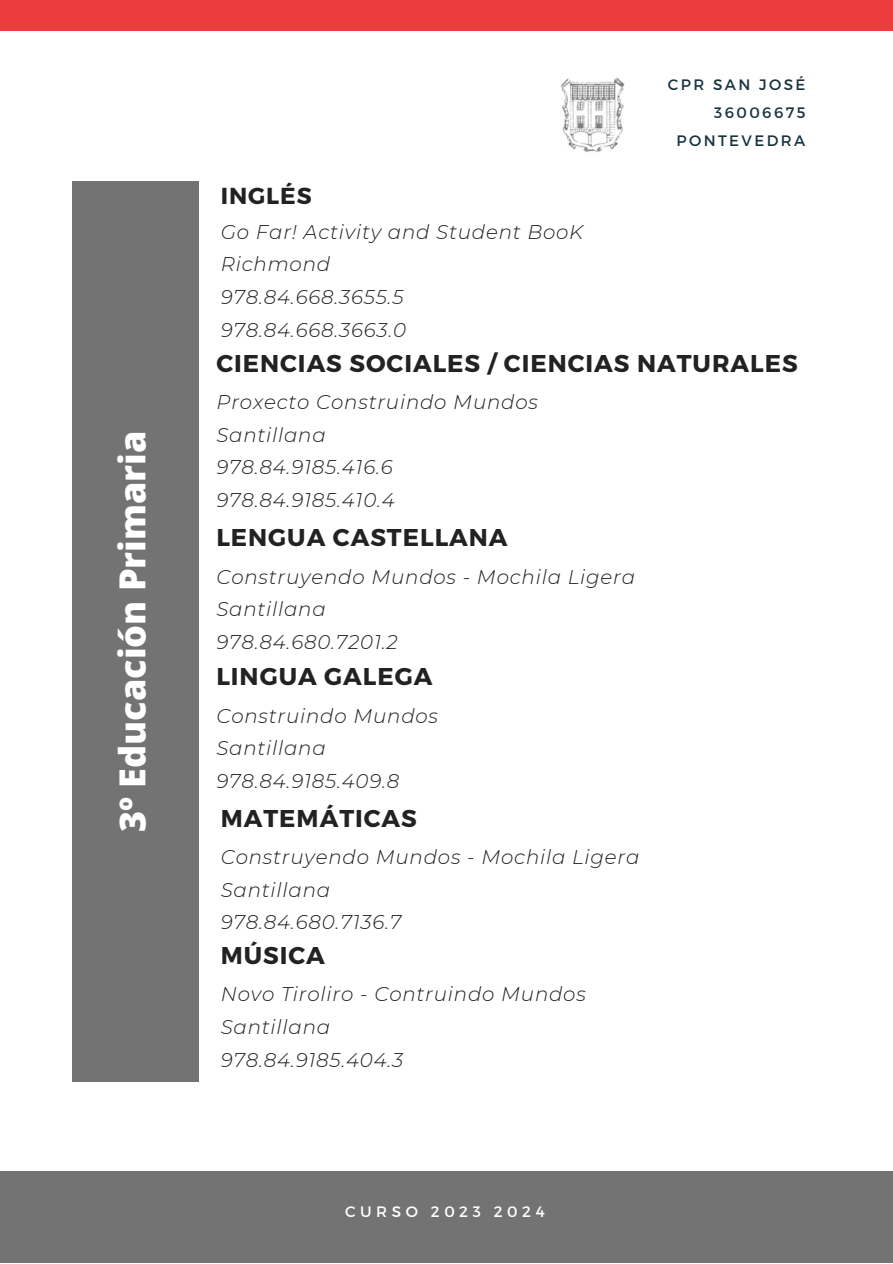
<style>
.page{position:relative;width:893px;height:1264px;background:#fff}
.page>*{position:absolute;margin:0;border:0;box-sizing:border-box;transform-origin:0 0}
.t1{font:800 36px "Open Sans";color:#fff}
.t2{font:700 24.3px "Montserrat";letter-spacing:.04em;color:#222}
.t3{font:700 23.1px "Montserrat";letter-spacing:.04em;color:#222}
.t4{font:italic 300 19.8px "Montserrat";letter-spacing:.04em;color:#222}
.t5{font:15.15px "Montserrat";letter-spacing:.16em;color:#18343f}
.t6{font:15.15px "Montserrat";letter-spacing:.3em;color:#fff}
</style>
<div class="page">
<div style="left:72px;top:181px;width:126px;height:900px;background:#737373"></div>
<div style="left:0;top:1171px;width:892px;height:91px;background:#737373"></div>
<div style="left:0;top:0;width:892px;height:30px;background:#ed3c3c"></div>
<img style="left:561px;top:78px;width:64px;height:74px">
<p class="t1" style="left:107px;top:832px;width:403px;rotate:-90deg">3º Educación Primaria</p>
<p class="t3" style="left:221px;top:180px;width:92px">INGLÉS</p>
<p class="t4" style="left:221px;top:220px;width:364px">Go Far! Activity and Student BooK</p>
<p class="t4" style="left:221px;top:252px;width:111px">Richmond</p>
<p class="t4" style="left:221px;top:285px;width:184px">978.84.668.3655.5</p>
<p class="t4" style="left:221px;top:317px;width:187px">978.84.668.3663.0</p>
<p class="t5" style="left:667px;top:75px;width:139px">CPR SAN JOSÉ</p>
<p class="t5" style="left:714px;top:103px;width:93px">36006675</p>
<p class="t5" style="left:676px;top:131px;width:130px">PONTEVEDRA</p>
<p class="t2" style="left:216px;top:347px;width:583px">CIENCIAS SOCIALES / CIENCIAS NATURALES</p>
<p class="t4" style="left:216px;top:390px;width:323px">Proxecto Construindo Mundos</p>
<p class="t4" style="left:216px;top:422px;width:111px">Santillana</p>
<p class="t4" style="left:216px;top:455px;width:178px">978.84.9185.416.6</p>
<p class="t4" style="left:216px;top:488px;width:180px">978.84.9185.410.4</p>
<p class="t2" style="left:216px;top:522px;width:293px">LENGUA CASTELLANA</p>
<p class="t4" style="left:216px;top:564px;width:420px">Construyendo Mundos - Mochila Ligera</p>
<p class="t4" style="left:216px;top:597px;width:111px">Santillana</p>
<p class="t4" style="left:216px;top:629px;width:183px">978.84.680.7201.2</p>
<p class="t2" style="left:216px;top:660px;width:218px">LINGUA GALEGA</p>
<p class="t4" style="left:216px;top:703px;width:223px">Construindo Mundos</p>
<p class="t4" style="left:216px;top:736px;width:111px">Santillana</p>
<p class="t4" style="left:216px;top:768px;width:184px">978.84.9185.409.8</p>
<p class="t2" style="left:221px;top:802px;width:197px">MATEMÁTICAS</p>
<p class="t4" style="left:221px;top:844px;width:420px">Construyendo Mundos - Mochila Ligera</p>
<p class="t4" style="left:221px;top:877px;width:111px">Santillana</p>
<p class="t4" style="left:221px;top:910px;width:182px">978.84.680.7136.7</p>
<p class="t2" style="left:221px;top:939px;width:106px">MÚSICA</p>
<p class="t4" style="left:221px;top:982px;width:366px">Novo Tiroliro - Contruindo Mundos</p>
<p class="t4" style="left:221px;top:1014px;width:111px">Santillana</p>
<p class="t4" style="left:221px;top:1047px;width:184px">978.84.9185.404.3</p>
<p class="t6" style="left:345px;top:1201px;width:201px">CURSO 2023 2024</p>
</div>
